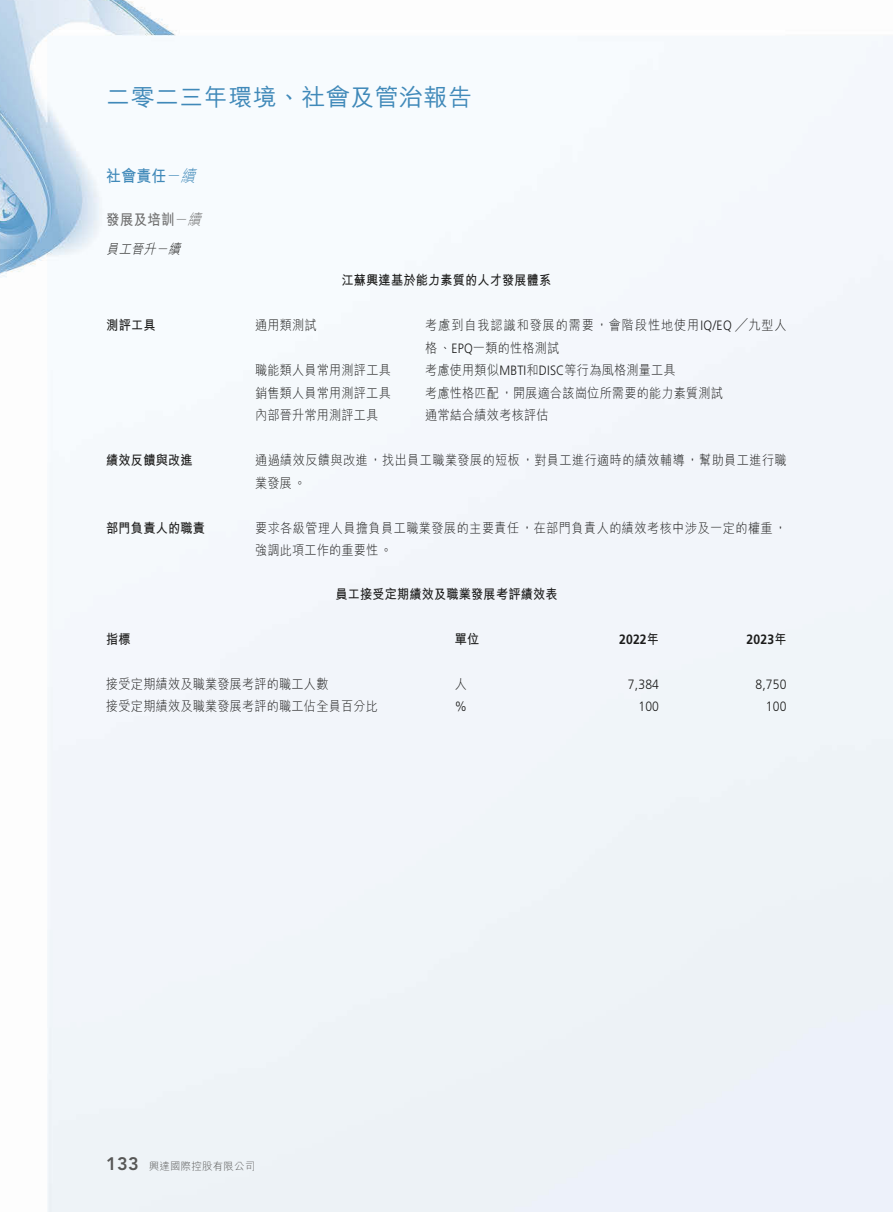
<style>
.page{position:relative;width:893px;height:1212px;background:#fff}
.page>*{position:absolute;margin:0;border:0;box-sizing:border-box;transform-origin:0 0}
.t1{font:500 24px "M Hei HK";letter-spacing:.015em;color:#4089b9}
.t2{font:800 18px "Avenir LT Std";color:#575756}
.t3{font:700 16.5px "M Hei HK";color:#4089b9;scale:.9 1}
.t4{font:italic 300 16.5px "M Hei HK";color:#4089b9;scale:.9 1}
.t5{font:700 15px "M Hei HK";letter-spacing:.015em;color:#6f6f6f;scale:.9 1}
.t6{font:italic 300 15px "M Hei HK";color:#6f6f6f;scale:.9 1}
.t7{font:300 13.5px/22.5px "M Hei HK";letter-spacing:.015em;color:#1c1c1b;scale:.9 1}
.t8{font:300 13.5px "M Hei HK";letter-spacing:.035em;color:#1c1c1b;scale:.9 1}
.t9{font:700 13.5px "M Hei HK";letter-spacing:.015em;color:#1c1c1b;scale:.9 1}
.t10{font:300 13.5px "M Hei HK";letter-spacing:.075em;color:#1c1c1b;scale:.9 1}
.t11{font:300 13.5px "Frutiger LT Std";letter-spacing:.015em;color:#1c1c1b;scale:.9 1}
.t12{font:700 13.5px "Frutiger LT Std";letter-spacing:.015em;color:#1c1c1b;scale:.9 1}
.t13{font:italic 300 13.5px "M Hei HK";color:#1c1c1b;scale:.9 1}
.t14{font:300 10.5px "M Hei HK";letter-spacing:.015em;color:#575756}
.s1{font-weight:300;font-style:italic}
.s2{font-family:"Frutiger LT Std"}
.s3{font-family:"M Hei HK"}
</style>
<div class="page">
<img style="left:0;top:0;width:893px;height:1212px">
<h1 class="t1" style="left:106px;top:80px;width:367px">二零二三年環境、社會及管治報告</h1>
<p class="t3" style="left:106px;top:164px;width:89px">社會責任<span class="s1">－</span></p>
<p class="t4" style="left:180px;top:165px;width:24px">續</p>
<p class="t6" style="left:187px;top:209px;width:22px">續</p>
<p class="t5" style="left:106px;top:208px;width:96px">發展及培訓<span class="s1">－</span></p>
<p class="t13" style="left:168px;top:240px;width:20px">續</p>
<p class="t13" style="left:106px;top:240px;width:61px">員工晉升</p>
<p class="t13" style="left:156px;top:240px;width:20px">－</p>
<p class="t9" style="left:106px;top:315px;width:56px">測評工具</p>
<p class="t9" style="left:106px;top:450px;width:97px">績效反饋與改進</p>
<p class="t9" style="left:106px;top:518px;width:111px">部門負責人的職責</p>
<p class="t9" style="left:106px;top:629px;width:29px">指標</p>
<p class="t7" style="left:255px;top:313px;width:70px">通用類測試</p>
<p class="t9" style="left:342px;top:270px;width:235px">江蘇興達基於能力素質的人才發展體系</p>
<p class="t10" style="left:425px;top:316px;width:403px">考慮到自我認識和發展的需要，會階段性地使用<span class="s2">IQ/EQ</span> ╱九型人</p>
<p class="t7" style="left:255px;top:359px;width:152px">職能類人員常用測評工具</p>
<p class="t7" style="left:255px;top:381px;width:152px">銷售類人員常用測評工具</p>
<p class="t7" style="left:425px;top:336px;width:280px">格、<span class="s2">EPQ</span>一類的性格測試<br>考慮使用類似<span class="s2">MBTI</span>和<span class="s2">DISC</span>等行為風格測量工具</p>
<p class="t7" style="left:425px;top:381px;width:332px">考慮性格匹配，開展適合該崗位所需要的能力素質測試</p>
<p class="t7" style="left:255px;top:404px;width:139px">內部晉升常用測評工具</p>
<p class="t8" style="left:255px;top:451px;width:592px">通過績效反饋與改進，找出員工職業發展的短板，對員工進行適時的績效輔導，幫助員工進行職</p>
<p class="t7" style="left:425px;top:404px;width:139px">通常結合績效考核評估</p>
<p class="t7" style="left:255px;top:471px;width:58px">業發展。</p>
<p class="t8" style="left:255px;top:518px;width:592px">要求各級管理人員擔負員工職業發展的主要責任，在部門負責人的績效考核中涉及一定的權重，</p>
<p class="t7" style="left:255px;top:539px;width:154px">強調此項工作的重要性。</p>
<p class="t9" style="left:335px;top:584px;width:248px">員工接受定期績效及職業發展考評績效表</p>
<p class="t9" style="left:455px;top:629px;width:29px">單位</p>
<p class="t12" style="left:619px;top:631px;width:46px">2022<span class="s3">年</span></p>
<p class="t12" style="left:747px;top:631px;width:46px">2023<span class="s3">年</span></p>
<p class="t7" style="left:106px;top:672px;width:248px">接受定期績效及職業發展考評的職工人數</p>
<p class="t7" style="left:106px;top:694px;width:303px">接受定期績效及職業發展考評的職工佔全員百分比</p>
<p class="t7" style="left:455px;top:672px;width:15px">人</p>
<p class="t11" style="left:455px;top:699px;width:15px">%</p>
<p class="t11" style="left:628px;top:676px;width:36px">7,384</p>
<p class="t11" style="left:638px;top:699px;width:24px">100</p>
<p class="t11" style="left:755px;top:676px;width:36px">8,750</p>
<p class="t11" style="left:766px;top:699px;width:24px">100</p>
<h2 class="t2" style="left:106px;top:1153px;width:34px">133</h2>
<p class="t14" style="left:149px;top:1159px;width:108px">興達國際控股有限公司</p>
</div>
